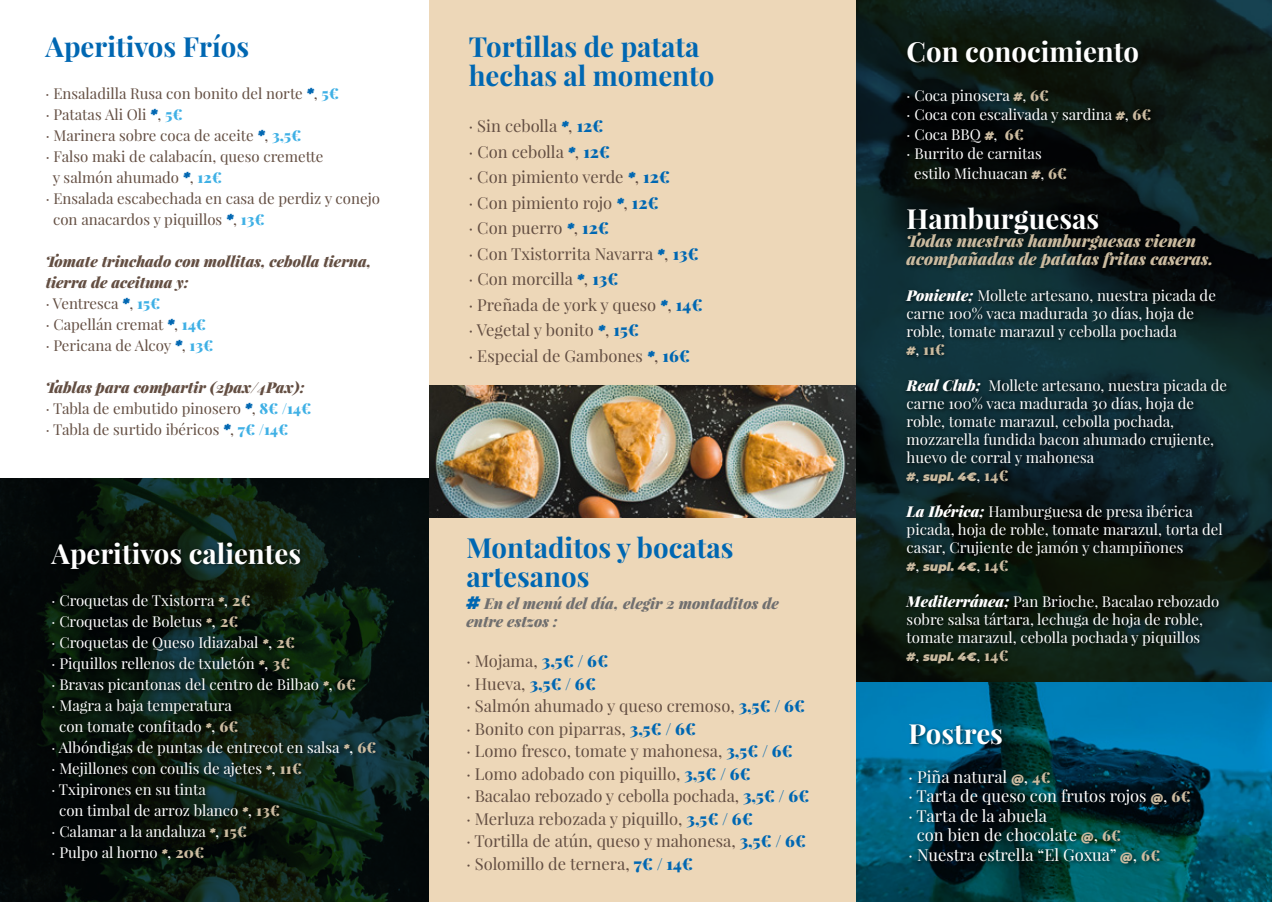
<style>
.page{position:relative;width:1272px;height:902px;background:#fff}
.page>*{position:absolute;margin:0;border:0;box-sizing:border-box;transform-origin:0 0}
.t1{font:700 27.6px/28.5px "Playfair Display";color:#0067b2}
.t2{font:700 27.6px "Playfair Display";color:#fff}
.t3{font:16.5px/25.5px "Playfair Display";color:#634e42}
.t4{font:16.5px "Playfair Display";color:#fff}
.t5{font:italic 900 16.5px/18px "Playfair Display";color:#cbbba0}
.t6{font:15px/18px "Playfair Display";color:#fff}
.t7{font:15px/21px "Playfair Display";color:#634e42}
.t8{font:italic 900 15px/21px "Playfair Display";color:#634e42}
.t9{font:italic 900 15px/18px "Playfair Display";color:#706f6f}
.t10{font:italic 900 12px "Montserrat";color:#cbbba0}
.s1{font-family:"Montserrat";font-weight:900;font-style:italic;color:#0067b2}
.s2{font-weight:900;color:#3fb0e5}
.s3{font-weight:400;font-style:normal}
.s4{font-family:"Montserrat";color:#0067b2}
.s5{font-style:normal;color:#3fb0e5}
.s6{font-weight:900;font-style:italic}
.s7{font-family:"Montserrat";font-weight:900;font-style:italic;font-size:12px;color:#cbbba0}
.s8{font-size:16.5px}
.s9{font-weight:900;color:#cbbba0}
.s10{font-family:"Montserrat";font-weight:900;font-style:italic;font-size:15px;color:#0067b2}
.s11{font-weight:900;color:#0067b2}
.s12{font-family:"Montserrat";font-size:18px;color:#0067b2}
.s13{font-family:"Playfair Display";font-weight:400;font-style:normal;font-size:15px;color:#fff}
.s14{font-family:"Playfair Display";font-style:normal;font-size:15px}
.s15{font-weight:900;font-size:15px;color:#cbbba0}
</style>
<div class="page">
<svg style="left:0;top:479px;width:429px;height:422px;background:#06100d"></svg>
<svg style="left:855px;top:681px;width:49px;height:220px;background:#066a8e"></svg>
<svg style="left:855px;top:0;width:416px;height:681px;background:#122626"></svg>
<div style="left:429px;top:0;width:426px;height:901px;background:#edd7b8"></div>
<img style="left:429px;top:385px;width:426px;height:132px">
<img style="left:46px;top:537px;width:362px;height:364px">
<img style="left:901px;top:34px;width:370px;height:167px">
<img style="left:901px;top:201px;width:370px;height:534px">
<img style="left:904px;top:715px;width:367px;height:186px">
<h1 class="t1" style="left:46px;top:32px;width:205px">Aperitivos Fríos</h1>
<p class="t7" style="left:46px;top:83px;width:295px">· Ensaladilla Rusa con bonito del norte <span class="s1">*</span>, <span class="s2">5€</span></p>
<p class="t7" style="left:46px;top:104px;width:138px">· Patatas Ali Oli <span class="s1">*</span>, <span class="s2">5€</span></p>
<p class="t7" style="left:46px;top:125px;width:257px">· Marinera sobre coca de aceite <span class="s1">*</span>, <span class="s2">3,5€</span></p>
<p class="t7" style="left:46px;top:146px;width:279px">· Falso maki de calabacín, queso cremette</p>
<p class="t7" style="left:53px;top:167px;width:171px">y salmón ahumado <span class="s1">*</span>, <span class="s2">12€</span></p>
<p class="t7" style="left:46px;top:188px;width:336px">· Ensalada escabechada en casa de perdiz y conejo</p>
<p class="t7" style="left:53px;top:209px;width:213px">con anacardos y piquillos <span class="s1">*</span>, <span class="s2">13€</span></p>
<p class="t8" style="left:46px;top:250px;width:327px">Tomate trinchado con mollitas, cebolla tierna, tierra de aceituna y:<br><span class="s3">· Ventresca</span> <span class="s4">*</span><span class="s3">,</span> <span class="s5">15€<br></span><span class="s3">· Capellán cremat</span> <span class="s4">*</span><span class="s3">,</span> <span class="s5">14€<br></span><span class="s3">· Pericana de Alcoy</span> <span class="s4">*</span><span class="s3">,</span> <span class="s5">13€</span></p>
<p class="t7" style="left:46px;top:377px;width:267px"><span class="s6">Tablas para compartir (2pax/4Pax): </span>· Tabla de embutido pinosero <span class="s1">*</span>, <span class="s2">8€ /14€ </span>· Tabla de surtido ibéricos <span class="s1">*</span>, <span class="s2">7€ /14€</span></p>
<h1 class="t2" style="left:52px;top:536px;width:251px">Aperitivos calientes</h1>
<p class="t6" style="left:52px;top:591px;width:200px">· Croquetas de Txistorra <span class="s7">*</span><span class="s8">,</span> <span class="s9">2€</span></p>
<p class="t6" style="left:52px;top:612px;width:188px">· Croquetas de Boletus <span class="s7">*</span><span class="s8">,</span> <span class="s9">2€</span></p>
<p class="t6" style="left:52px;top:633px;width:245px">· Croquetas de Queso Idiazabal <span class="s7">*</span><span class="s8">,</span> <span class="s9">2€</span></p>
<p class="t6" style="left:52px;top:654px;width:240px">· Piquillos rellenos de txuletón <span class="s7">*</span><span class="s8">,</span> <span class="s9">3€</span></p>
<p class="t6" style="left:52px;top:675px;width:306px">· Bravas picantonas del centro de Bilbao <span class="s7">*</span><span class="s8">,</span> <span class="s9">6€</span></p>
<p class="t6" style="left:52px;top:696px;width:182px">· Magra a baja temperatura</p>
<p class="t6" style="left:59px;top:717px;width:181px">con tomate confitado <span class="s7">*</span><span class="s8">,</span> <span class="s9">6€</span></p>
<p class="t6" style="left:52px;top:738px;width:326px">· Albóndigas de puntas de entrecot en salsa <span class="s7">*</span><span class="s8">,</span> <span class="s9">6€</span></p>
<p class="t6" style="left:52px;top:759px;width:252px">· Mejillones con coulis de ajetes <span class="s7">*</span><span class="s8">,</span> <span class="s9">11€</span></p>
<p class="t6" style="left:52px;top:780px;width:156px">· Txipirones en su tinta</p>
<p class="t6" style="left:59px;top:801px;width:222px">con timbal de arroz blanco <span class="s7">*</span><span class="s8">,</span> <span class="s9">13€</span></p>
<p class="t6" style="left:52px;top:822px;width:197px">· Calamar a la andaluza <span class="s7">*</span><span class="s8">,</span> <span class="s9">15€</span></p>
<p class="t6" style="left:52px;top:843px;width:154px">· Pulpo al horno <span class="s7">*</span><span class="s8">,</span> <span class="s9">20€</span></p>
<h1 class="t1" style="left:469px;top:32px;width:247px">Tortillas de patata hechas al momento</h1>
<p class="t3" style="left:469px;top:113px;width:235px">· Sin cebolla <span class="s10">*</span>, <span class="s11">12€<br></span>· Con cebolla <span class="s10">*</span>, <span class="s11">12€<br></span>· Con pimiento verde <span class="s10">*</span>, <span class="s11">12€<br></span>· Con pimiento rojo <span class="s10">*</span>, <span class="s11">12€<br></span>· Con puerro <span class="s10">*</span>, <span class="s11">12€<br></span>· Con Txistorrita Navarra <span class="s10">*</span>, <span class="s11">13€ </span>· Con morcilla <span class="s10">*</span>, <span class="s11">13€<br></span>· Preñada de york y queso <span class="s10">*</span>, <span class="s11">14€ </span>· Vegetal y bonito <span class="s10">*</span>, <span class="s11">15€<br></span>· Especial de Gambones <span class="s10">*</span>, <span class="s11">16€</span></p>
<h1 class="t1" style="left:466px;top:533px;width:269px">Montaditos y bocatas artesanos</h1>
<p class="t9" style="left:466px;top:593px;width:314px"><span class="s12">#</span> En el menú del día, elegir 2 montaditos de entre estzos :</p>
<p class="t3" style="left:466px;top:649px;width:344px;line-height:22.5px">· Mojama, <span class="s11">3,5€ / 6€<br></span>· Hueva, <span class="s11">3,5€ / 6€<br></span>· Salmón ahumado y queso cremoso, <span class="s11">3,5€ / 6€ </span>· Bonito con piparras, <span class="s11">3,5€ / 6€<br></span>· Lomo fresco, tomate y mahonesa, <span class="s11">3,5€ / 6€<br></span>· Lomo adobado con piquillo, <span class="s11">3,5€ / 6€<br></span>· Bacalao rebozado y cebolla pochada, <span class="s11">3,5€ / 6€ </span>· Merluza rebozada y piquillo, <span class="s11">3,5€ / 6€<br></span>· Tortilla de atún, queso y mahonesa, <span class="s11">3,5€ / 6€ </span>· Solomillo de ternera, <span class="s11">7€ / 14€</span></p>
<h1 class="t2" style="left:906px;top:34px;width:234px">Con conocimiento</h1>
<p class="t6" style="left:906px;top:86px;width:144px">· Coca pinosera <span class="s7">#</span>, <span class="s9">6€</span></p>
<p class="t6" style="left:906px;top:105px;width:246px">· Coca con escalivada y sardina <span class="s7">#</span>, <span class="s9">6€</span></p>
<p class="t6" style="left:906px;top:125px;width:119px">· Coca BBQ <span class="s7">#</span>, <span class="s9">6€</span></p>
<p class="t6" style="left:906px;top:144px;width:137px">· Burrito de carnitas</p>
<p class="t6" style="left:914px;top:164px;width:154px">estilo Michuacan <span class="s7">#</span>, <span class="s9">6€</span></p>
<h1 class="t2" style="left:906px;top:201px;width:194px">Hamburguesas</h1>
<p class="t5" style="left:906px;top:231px;width:308px">Todas nuestras hamburguesas vienen acompañadas de patatas fritas caseras.</p>
<p class="t6" style="left:906px;top:286px;width:311px"><span class="s6">Poniente;</span> Mollete artesano, nuestra picada de carne 100% vaca madurada 30 días, hoja de roble, tomate marazul y cebolla pochada<br><span class="s7">#</span>, <span class="s9">11€</span></p>
<p class="t6" style="left:906px;top:376px;width:322px"><span class="s6">Real Club;</span> Mollete artesano, nuestra picada de carne 100% vaca madurada 30 días, hoja de roble, tomate marazul, cebolla pochada, mozzarella fundida bacon ahumado crujiente, huevo de corral y mahonesa</p>
<p class="t10" style="left:906px;top:467px;width:103px">#<span class="s13">,</span> supl. 4€<span class="s13">,</span> <span class="s14">14€</span></p>
<p class="t6" style="left:906px;top:502px;width:318px"><span class="s6">La Ibérica;</span> Hamburguesa de presa ibérica picada, hoja de roble, tomate marazul, torta del casar, Crujiente de jamón y champiñones</p>
<p class="t10" style="left:906px;top:557px;width:103px">#<span class="s13">,</span> supl. 4€<span class="s13">,</span> <span class="s14">14€</span></p>
<p class="t6" style="left:906px;top:592px;width:314px"><span class="s6">Mediterránea;</span> Pan Brioche, Bacalao rebozado sobre salsa tártara, lechuga de hoja de roble, tomate marazul, cebolla pochada y piquillos</p>
<p class="t10" style="left:906px;top:647px;width:103px">#<span class="s13">,</span> supl. 4€<span class="s13">,</span> <span class="s14">14€</span></p>
<h1 class="t2" style="left:908px;top:716px;width:96px">Postres</h1>
<p class="t4" style="left:908px;top:766px;width:144px">· Piña natural <span class="s7">@</span>, <span class="s15">4€</span></p>
<p class="t4" style="left:908px;top:785px;width:283px">· Tarta de queso con frutos rojos <span class="s7">@</span>, <span class="s15">6€</span></p>
<p class="t4" style="left:908px;top:805px;width:140px">· Tarta de la abuela</p>
<p class="t4" style="left:916px;top:824px;width:206px">con bien de chocolate <span class="s7">@</span>, <span class="s15">6€</span></p>
<p class="t4" style="left:908px;top:844px;width:253px">· Nuestra estrella “El Goxua” <span class="s7">@</span>, <span class="s15">6€</span></p>
</div>
